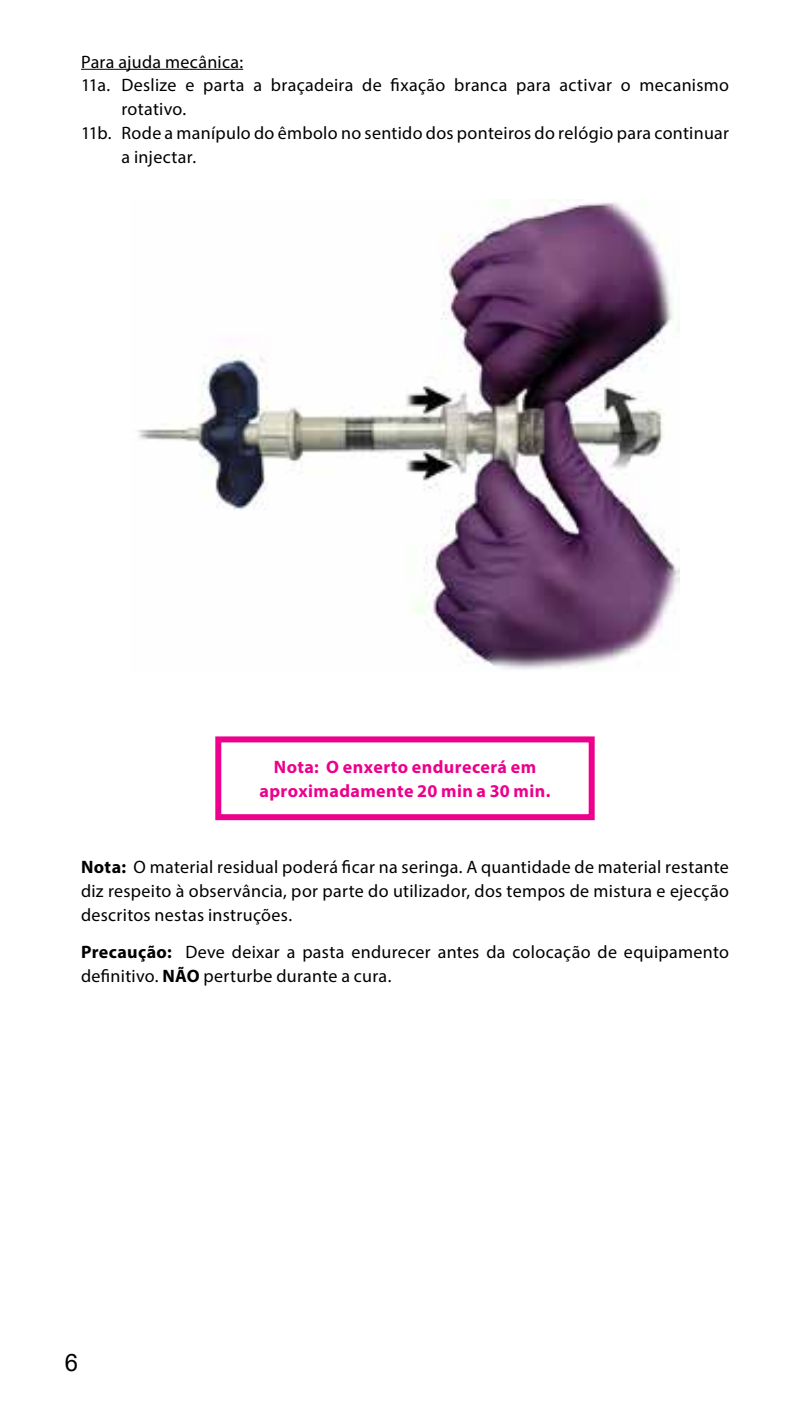
<style>
.page{position:relative;width:810px;height:1404px;background:#fff}
.page>*{position:absolute;margin:0;border:0;box-sizing:border-box;transform-origin:0 0}
.t1{font:24px "Arial";color:#000}
.t2{font:18px/24px "Myriad Pro";letter-spacing:.02em;color:#000;text-align:justify}
.t3{font:700 18px/24px "Myriad Pro";letter-spacing:.02em;color:#ec008c;text-align:center}
.s1{font-weight:700}
</style>
<div class="page">
<hr style="left:81px;top:69px;width:162px;height:1px;background:#000">
<img style="left:137px;top:199px;width:543px;height:471px">
<div style="left:215px;top:736px;width:380px;height:84px;border:6px solid #ec008c"></div>
<p class="t2" style="left:81px;top:49px;width:164px">Para ajuda mecânica:</p>
<p class="t2" style="left:81px;top:73px;width:650px">11a. Deslize e parta a braçadeira de fixação branca para activar o mecanismo</p>
<p class="t2" style="left:122px;top:97px;width:66px">rotativo.</p>
<p class="t2" style="left:81px;top:121px;width:650px">11b. Rode a manípulo do êmbolo no sentido dos ponteiros do relógio para continuar</p>
<p class="t2" style="left:122px;top:145px;width:76px">a injectar.</p>
<p class="t3" style="left:260px;top:754px;width:292px">Nota: O enxerto endurecerá em aproximadamente 20 min a 30 min.</p>
<p class="t2" style="left:81px;top:854px;width:649px"><span class="s1">Nota:</span> O material residual poderá ficar na seringa. A quantidade de material restante diz respeito à observância, por parte do utilizador, dos tempos de mistura e ejecção descritos nestas instruções.</p>
<p class="t2" style="left:81px;top:940px;width:650px"><span class="s1">Precaução:</span> Deve deixar a pasta endurecer antes da colocação de equipamento definitivo. <span class="s1">NÃO</span> perturbe durante a cura.</p>
<h1 class="t1" style="left:65px;top:1346px;width:15px">6</h1>
</div>
